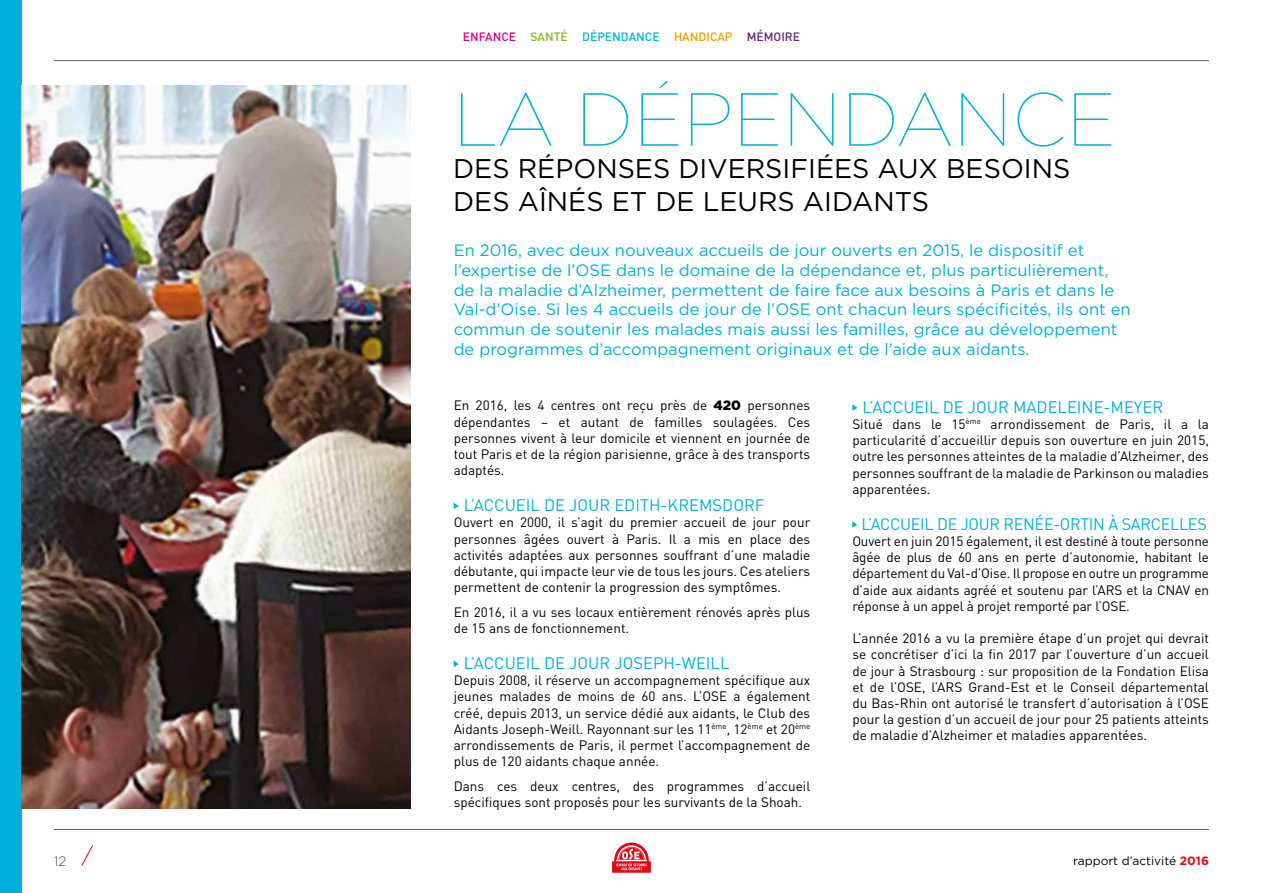
<style>
.page{position:relative;width:1263px;height:893px;background:#fff}
.page>*{position:absolute;margin:0;border:0;box-sizing:border-box;transform-origin:0 0}
.t1{font:100 75px "Gotham";color:#00b0db}
.t2{font:27px/32.4px "Gotham";color:#000}
.t3{font:16.5px/19.8px "Gotham";color:#00b0db}
.t4{font:16.5px "DIN";color:#00b0db}
.t5{font:16.5px "DIN";letter-spacing:-.02em;color:#00b0db}
.t6{font:13.5px/16.2px "DIN";color:#000;text-align:justify}
.t7{font:200 13.5px "Gotham";color:#000}
.t8{font:500 12px "DIN";color:#00b0db}
.t9{font:12px "Gotham";color:#000}
.s1{color:#d7007e}
.s2{color:#8ab31d}
.s3{color:#f59c00}
.s4{color:#662383}
.s5{font-family:"Gotham";font-weight:900}
.s6{font-weight:700;color:#e30613}
</style>
<div class="page">
<svg style="left:612px;top:842px;width:39px;height:31px"></svg>
<svg style="left:81px;top:845px;width:13px;height:21px"></svg>
<hr style="left:54px;top:60px;width:1155px;height:1px;background:#646363">
<hr style="left:54px;top:829px;width:1155px;height:1px;background:#646363">
<svg style="left:454px;top:502px;width:5px;height:7px"></svg>
<svg style="left:454px;top:660px;width:5px;height:7px"></svg>
<div style="left:0;top:0;width:21px;height:893px;background:#00b0db"></div>
<svg style="left:852px;top:404px;width:5px;height:7px"></svg>
<svg style="left:852px;top:521px;width:5px;height:7px"></svg>
<img style="left:21px;top:86px;width:390px;height:723px">
<p class="t8" style="left:463px;top:29px;width:338px"><span class="s1">ENFANCE</span> <span class="s2">SANTÉ</span> DÉPENDANCE <span class="s3">HANDICAP</span> <span class="s4">MÉMOIRE</span></p>
<h1 class="t1" style="left:453px;top:73px;width:664px">LA DÉPENDANCE</h1>
<h2 class="t2" style="left:453px;top:152px;width:619px">DES RÉPONSES DIVERSIFIÉES AUX BESOINS<br>DES AÎNÉS ET DE LEURS AIDANTS</h2>
<p class="t3" style="left:454px;top:240px;width:679px">En 2016, avec deux nouveaux accueils de jour ouverts en 2015, le dispositif et l’expertise de l’OSE dans le domaine de la dépendance et, plus particulièrement, de la maladie d’Alzheimer, permettent de faire face aux besoins à Paris et dans le Val-d’Oise. Si les 4 accueils de jour de l’OSE ont chacun leurs spécificités, ils ont en commun de soutenir les malades mais aussi les familles, grâce au développement de programmes d’accompagnement originaux et de l’aide aux aidants.</p>
<p class="t6" style="left:454px;top:397px;width:358px">En 2016, les 4 centres ont reçu près de <span class="s5">420</span> personnes dépendantes – et autant de familles soulagées. Ces personnes vivent à leur domicile et viennent en journée de tout Paris et de la région parisienne, grâce à des transports adaptés.</p>
<p class="t4" style="left:464px;top:495px;width:302px">L’ACCUEIL DE JOUR EDITH-KREMSDORF</p>
<p class="t6" style="left:454px;top:514px;width:358px">Ouvert en 2000, il s’agit du premier accueil de jour pour personnes âgées ouvert à Paris. Il a mis en place des activités adaptées aux personnes souffrant d’une maladie débutante, qui impacte leur vie de tous les jours. Ces ateliers permettent de contenir la progression des symptômes.</p>
<p class="t6" style="left:454px;top:604px;width:358px">En 2016, il a vu ses locaux entièrement rénovés après plus de 15 ans de fonctionnement.</p>
<p class="t4" style="left:464px;top:653px;width:267px">L’ACCUEIL DE JOUR JOSEPH-WEILL</p>
<p class="t6" style="left:454px;top:672px;width:358px">Depuis 2008, il réserve un accompagnement spécifique aux jeunes malades de moins de 60 ans. L’OSE a également créé, depuis 2013, un service dédié aux aidants, le Club des Aidants Joseph-Weill. Rayonnant sur les 11<sup>ème</sup>, 12<sup>ème</sup> et 20<sup>ème </sup>arrondissements de Paris, il permet l’accompagnement de plus de 120 aidants chaque année.</p>
<p class="t6" style="left:454px;top:778px;width:358px">Dans ces deux centres, des programmes d’accueil spécifiques sont proposés pour les survivants de la Shoah.</p>
<p class="t4" style="left:862px;top:396px;width:302px">L’ACCUEIL DE JOUR MADELEINE-MEYER</p>
<p class="t6" style="left:852px;top:416px;width:358px">Situé dans le 15<sup>ème</sup> arrondissement de Paris, il a la particularité d’accueillir depuis son ouverture en juin 2015, outre les personnes atteintes de la maladie d’Alzheimer, des personnes souffrant de la maladie de Parkinson ou maladies apparentées.</p>
<p class="t5" style="left:862px;top:513px;width:347px">L’ACCUEIL DE JOUR RENÉE-ORTIN À SARCELLES</p>
<p class="t6" style="left:852px;top:533px;width:358px">Ouvert en juin 2015 également, il est destiné à toute personne âgée de plus de 60 ans en perte d’autonomie, habitant le département du Val-d’Oise. Il propose en outre un programme d’aide aux aidants agréé et soutenu par l’ARS et la CNAV en réponse à un appel à projet remporté par l’OSE.</p>
<p class="t6" style="left:852px;top:630px;width:358px">L’année 2016 a vu la première étape d’un projet qui devrait se concrétiser d’ici la fin 2017 par l’ouverture d’un accueil de jour à Strasbourg : sur proposition de la Fondation Elisa et de l’OSE, l’ARS Grand-Est et le Conseil départemental du Bas-Rhin ont autorisé le transfert d’autorisation à l’OSE pour la gestion d’un accueil de jour pour 25 patients atteints de maladie d’Alzheimer et maladies apparentées.</p>
<p class="t7" style="left:54px;top:853px;width:14px">12</p>
<p class="t9" style="left:1073px;top:853px;width:137px">rapport d’activité <span class="s6">2016</span></p>
</div>
